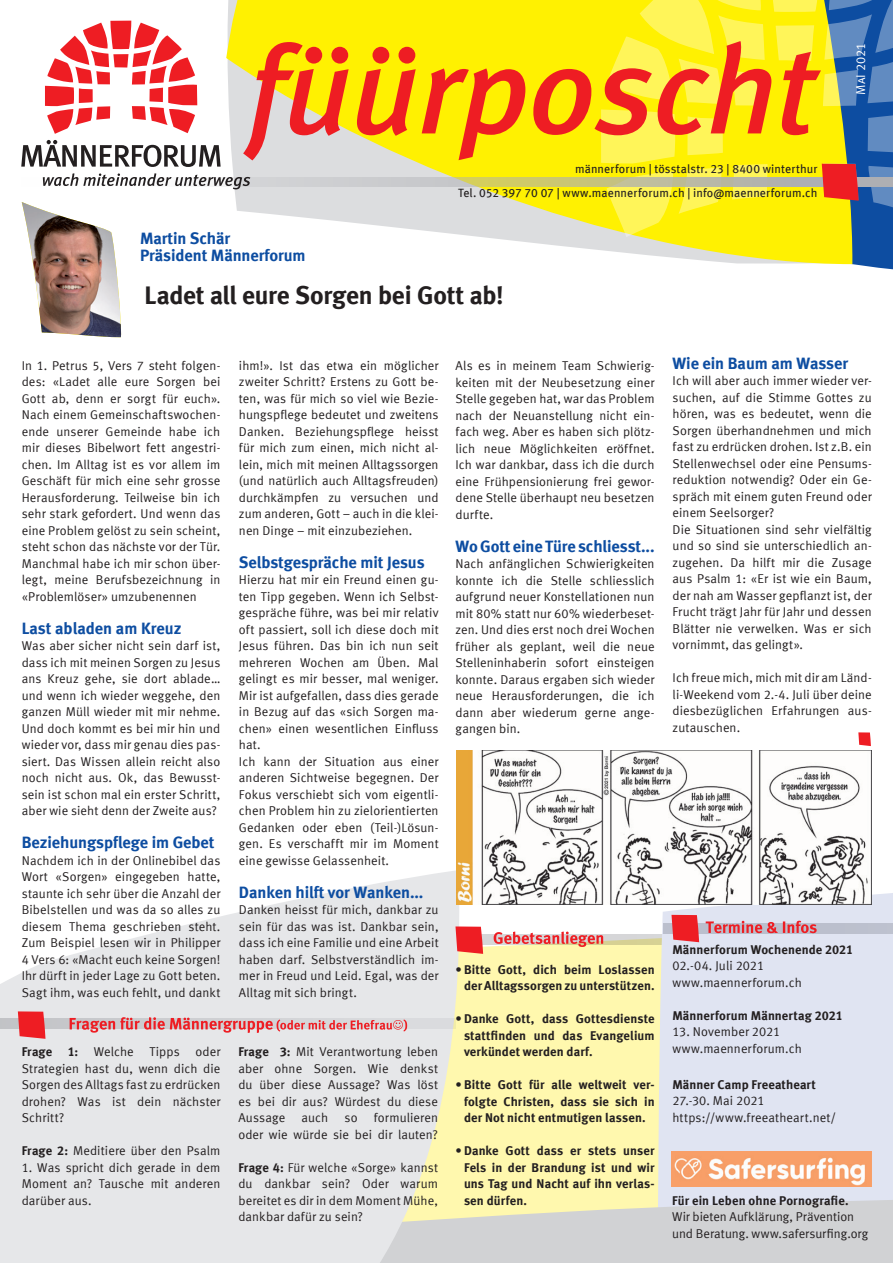
<style>
.page{position:relative;width:893px;height:1263px;background:#fff}
.page>*{position:absolute;margin:0;border:0;box-sizing:border-box;transform-origin:0 0}
.t1{font:25.5px "Meta Bold LF";letter-spacing:-.01em;color:#231f20}
.t2{font:16.5px "Meta Bold LF";letter-spacing:-.005em;color:#0d4da1}
.t3{font:12.75px/16.5px "Meta Normal LF";letter-spacing:.01em;color:#231f20;text-align:justify}
.t4{font:12.75px/16.5px "Meta Bold LF";letter-spacing:.01em;color:#231f20;text-align:justify}
.t5{font:12.75px "Meta Normal LF Caps";color:#fff}
.t6{font:12px "Meta Book LF";letter-spacing:.01em;color:#231f20}
.s1{font-family:"Meta Bold LF"}
.s2{font-family:"Meta";font-weight:700}
</style>
<div class="page">
<div style="left:463px;top:944px;width:192px;height:247px;background:#fff8ae"></div>
<svg style="left:483px;top:934px;width:172px;height:10px"></svg>
<div style="left:655px;top:893px;width:238px;height:298px;background:#e0e4f2"></div>
<svg style="left:463px;top:1191px;width:430px;height:72px"></svg>
<svg style="left:841px;top:237px;width:52px;height:33px"></svg>
<svg style="left:226px;top:0;width:627px;height:264px"></svg>
<svg style="left:243px;top:41px;width:358px;height:119px;fill:#fff101"></svg>
<svg style="left:42px;top:177px;width:559px;height:9px;fill:#cdcbcb"></svg>
<svg style="left:601px;top:0;width:292px;height:237px"></svg>
<svg style="left:43px;top:173px;width:207px;height:16px"></svg>
<svg style="left:21px;top:140px;width:200px;height:27px"></svg>
<svg style="left:45px;top:21px;width:152px;height:113px"></svg>
<svg style="left:0;top:870px;width:463px;height:393px;fill:#e6e7e9"></svg>
<svg style="left:0;top:1019px;width:455px;height:10px"></svg>
<div style="left:664px;top:923px;width:229px;height:10px;background:#bcc0cd"></div>
<svg style="left:18px;top:1011px;width:27px;height:28px"></svg>
<svg style="left:455px;top:926px;width:28px;height:28px"></svg>
<svg style="left:671px;top:915px;width:28px;height:27px"></svg>
<svg style="left:70px;top:1017px;width:337px;height:16px"></svg>
<svg style="left:494px;top:931px;width:109px;height:16px"></svg>
<svg style="left:706px;top:921px;width:111px;height:12px"></svg>
<img style="left:456px;top:750px;width:416px;height:155px">
<img style="left:22px;top:202px;width:100px;height:135px">
<svg style="left:858px;top:732px;width:13px;height:14px"></svg>
<img style="left:671px;top:1151px;width:200px;height:35px">
<p class="t2" style="left:140px;top:229px;width:92px">Martin Schär</p>
<p class="t2" style="left:140px;top:245px;width:167px">Präsident Männerforum</p>
<p class="t6" style="left:575px;top:162px;width:244px">männerforum | tösstalstr. 23 | 8400 winterthur</p>
<p class="t6" style="left:458px;top:186px;width:361px">Tel. 052 397 70 07 | www.maennerforum.ch | info@maennerforum.ch</p>
<p class="t1" style="left:145px;top:280px;width:361px">Ladet all eure Sorgen bei Gott ab!</p>
<p class="t5" style="left:853px;top:95px;width:54px;rotate:-90deg">MaI 2021</p>
<p class="t3" style="left:22px;top:357px;width:200px">In 1. Petrus 5, Vers 7 steht folgen&shy;des: «Ladet alle eure Sorgen bei Gott ab, denn er sorgt für euch».<br>Nach einem Gemeinschaftswochen&shy;ende unserer Gemeinde habe ich mir dieses Bibelwort fett angestri&shy;chen. Im Alltag ist es vor allem im Geschäft für mich eine sehr grosse Herausforderung. Teilweise bin ich sehr stark gefordert. Und wenn das eine Problem gelöst zu sein scheint, steht schon das nächste vor der Tür.<br>Manchmal habe ich mir schon über&shy;legt, meine Berufsbezeichnung in «Problemlöser» umzubenennen</p>
<p class="t2" style="left:22px;top:618px;width:161px">Last abladen am Kreuz</p>
<p class="t3" style="left:22px;top:637px;width:200px">Was aber sicher nicht sein darf ist, dass ich mit meinen Sorgen zu Jesus ans Kreuz gehe, sie dort ablade… und wenn ich wieder weggehe, den ganzen Müll wieder mit mir nehme.<br>Und doch kommt es bei mir hin und wieder vor, dass mir genau dies pas&shy;siert. Das Wissen allein reicht also noch nicht aus. Ok, das Bewusst&shy;sein ist schon mal ein erster Schritt, aber wie sieht denn der Zweite aus?</p>
<p class="t2" style="left:22px;top:833px;width:194px">Beziehungspflege im Gebet</p>
<p class="t3" style="left:22px;top:852px;width:200px">Nachdem ich in der Onlinebibel das Wort «Sorgen» eingegeben hatte, staunte ich sehr über die Anzahl der Bibelstellen und was da so alles zu diesem Thema geschrieben steht.<br>Zum Beispiel lesen wir in Philipper 4 Vers 6: «Macht euch keine Sorgen!<br>Ihr dürft in jeder Lage zu Gott beten.<br>Sagt ihm, was euch fehlt, und dankt</p>
<p class="t3" style="left:22px;top:1043px;width:200px"><span class="s1">Frage 1:</span> Welche Tipps oder Strategien hast du, wenn dich die Sorgen des Alltags fast zu erdrücken drohen? Was ist dein nächster Schritt?</p>
<p class="t3" style="left:22px;top:1142px;width:200px"><span class="s1">Frage 2:</span> Meditiere über den Psalm</p>
<p class="t3" style="left:22px;top:1159px;width:200px">1. Was spricht dich gerade in dem Moment an? Tausche mit anderen darüber aus.</p>
<p class="t3" style="left:239px;top:357px;width:201px">ihm!». Ist das etwa ein möglicher zweiter Schritt? Erstens zu Gott be&shy;ten, was für mich so viel wie Bezie&shy;hungspflege bedeutet und zweitens Danken. Beziehungspflege heisst für mich zum einen, mich nicht al&shy;lein, mich mit meinen Alltagssorgen (und natürlich auch Alltagsfreuden) durchkämpfen zu versuchen und zum anderen, Gott – auch in die klei&shy;nen Dinge – mit einzubeziehen.</p>
<p class="t2" style="left:239px;top:552px;width:187px">Selbstgespräche mit Jesus</p>
<p class="t3" style="left:239px;top:571px;width:201px">Hierzu hat mir ein Freund einen gu&shy;ten Tipp gegeben. Wenn ich Selbst&shy;gespräche führe, was bei mir relativ oft passiert, soll ich diese doch mit Jesus führen. Das bin ich nun seit mehreren Wochen am Üben. Mal gelingt es mir besser, mal weniger.<br>Mir ist aufgefallen, dass dies gerade in Bezug auf das «sich Sorgen ma&shy;chen» einen wesentlichen Einfluss hat.</p>
<p class="t3" style="left:239px;top:753px;width:201px">Ich kann der Situation aus einer anderen Sichtweise begegnen. Der Fokus verschiebt sich vom eigentli&shy;chen Problem hin zu zielorientierten Gedanken oder eben (Teil-)Lösun&shy;gen. Es verschafft mir im Moment eine gewisse Gelassenheit.</p>
<p class="t2" style="left:239px;top:882px;width:186px">Danken hilft vor Wanken...</p>
<p class="t3" style="left:239px;top:901px;width:201px">Danken heisst für mich, dankbar zu sein für das was ist. Dankbar sein, dass ich eine Familie und eine Arbeit haben darf. Selbstverständlich im&shy;mer in Freud und Leid. Egal, was der Alltag mit sich bringt.</p>
<p class="t3" style="left:238px;top:1043px;width:201px"><span class="s1">Frage 3:</span> Mit Verantwortung leben aber ohne Sorgen. Wie denkst du über diese Aussage? Was löst es bei dir aus? Würdest du diese Aussage</p>
<p class="t3" style="left:302px;top:1109px;width:28px">auch</p>
<p class="t3" style="left:345px;top:1109px;width:15px">so</p>
<p class="t3" style="left:238px;top:1109px;width:201px;text-align:right">formulieren<br>oder wie würde sie bei dir lauten?</p>
<p class="t3" style="left:238px;top:1159px;width:201px"><span class="s1">Frage 4:</span> Für welche «Sorge» kannst du dankbar sein? Oder warum bereitet es dir in dem Moment Mühe, dankbar dafür zu sein?</p>
<p class="t3" style="left:455px;top:357px;width:201px">Als es in meinem Team Schwierig&shy;keiten mit der Neubesetzung einer Stelle gegeben hat, war das Problem nach der Neuanstellung nicht ein&shy;fach weg. Aber es haben sich plötz&shy;lich neue Möglichkeiten eröffnet.<br>Ich war dankbar, dass ich die durch eine Frühpensionierung frei gewor&shy;dene Stelle überhaupt neu besetzen durfte.</p>
<p class="t2" style="left:455px;top:536px;width:201px">Wo Gott eine Türe schliesst...</p>
<p class="t3" style="left:455px;top:555px;width:201px">Nach anfänglichen Schwierigkeiten konnte ich die Stelle schliesslich aufgrund neuer Konstellationen nun mit 80% statt nur 60% wiederbeset&shy;zen. Und dies erst noch drei Wochen früher als geplant, weil die neue Stelleninhaberin sofort einsteigen konnte. Daraus ergaben sich wieder neue Herausforderungen, die ich dann aber wiederum gerne ange&shy;gangen bin.</p>
<p class="t4" style="left:455px;top:961px;width:201px;text-align:right"><span class="s2">•</span> Bitte Gott, dich beim Loslassen der Alltagssorgen zu unterstützen.</p>
<p class="t4" style="left:464px;top:1010px;width:192px;text-indent:-9px"><span class="s2">•</span> Danke Gott, dass Gottesdienste stattfinden und das Evangelium verkündet werden darf.</p>
<p class="t4" style="left:464px;top:1076px;width:192px;text-indent:-9px"><span class="s2">•</span> Bitte Gott für alle weltweit ver&shy;folgte Christen, dass sie sich in der Not nicht entmutigen lassen.</p>
<p class="t4" style="left:464px;top:1142px;width:192px;text-indent:-9px"><span class="s2">•</span> Danke Gott dass er stets unser Fels in der Brandung ist und wir uns Tag und Nacht auf ihn verlas&shy;sen dürfen.</p>
<p class="t2" style="left:673px;top:353px;width:177px">Wie ein Baum am Wasser</p>
<p class="t3" style="left:673px;top:372px;width:201px">Ich will aber auch immer wieder ver&shy;suchen, auf die Stimme Gottes zu hören, was es bedeutet, wenn die Sorgen überhandnehmen und mich fast zu erdrücken drohen. Ist z.B. ein Stellenwechsel oder eine Pensums&shy;reduktion notwendig? Oder ein Ge&shy;spräch mit einem guten Freund oder einem Seelsorger?</p>
<p class="t3" style="left:673px;top:521px;width:201px">Die Situationen sind sehr vielfältig und so sind sie unterschiedlich an&shy;zugehen. Da hilft mir die Zusage aus Psalm 1: «Er ist wie ein Baum, der nah am Wasser gepflanzt ist, der Frucht trägt Jahr für Jahr und dessen Blätter nie verwelken. Was er sich vornimmt, das gelingt».</p>
<p class="t3" style="left:673px;top:669px;width:201px">Ich freue mich, mich mit dir am Länd&shy;li-Weekend vom 2.-4. Juli über deine diesbezüglichen Erfahrungen aus&shy;zutauschen.</p>
<p class="t4" style="left:672px;top:941px;width:182px">Männerforum Wochenende 2021</p>
<p class="t3" style="left:672px;top:957px;width:93px">02.-04. Juli 2021</p>
<p class="t3" style="left:672px;top:974px;width:131px">www.maennerforum.ch</p>
<p class="t4" style="left:672px;top:1007px;width:172px">Männerforum Männertag 2021</p>
<p class="t3" style="left:672px;top:1023px;width:110px">13. November 2021</p>
<p class="t3" style="left:672px;top:1040px;width:131px">www.maennerforum.ch</p>
<p class="t4" style="left:672px;top:1076px;width:145px">Männer Camp Freeatheart</p>
<p class="t3" style="left:672px;top:1092px;width:94px">27.-30. Mai 2021</p>
<p class="t3" style="left:672px;top:1109px;width:165px">https://www.freeatheart.net/</p>
<p class="t4" style="left:672px;top:1192px;width:178px">Für ein Leben ohne Pornografie.</p>
<p class="t3" style="left:672px;top:1208px;width:198px">Wir bieten Aufklärung, Prävention und Beratung. www.safersurfing.org</p>
</div>
